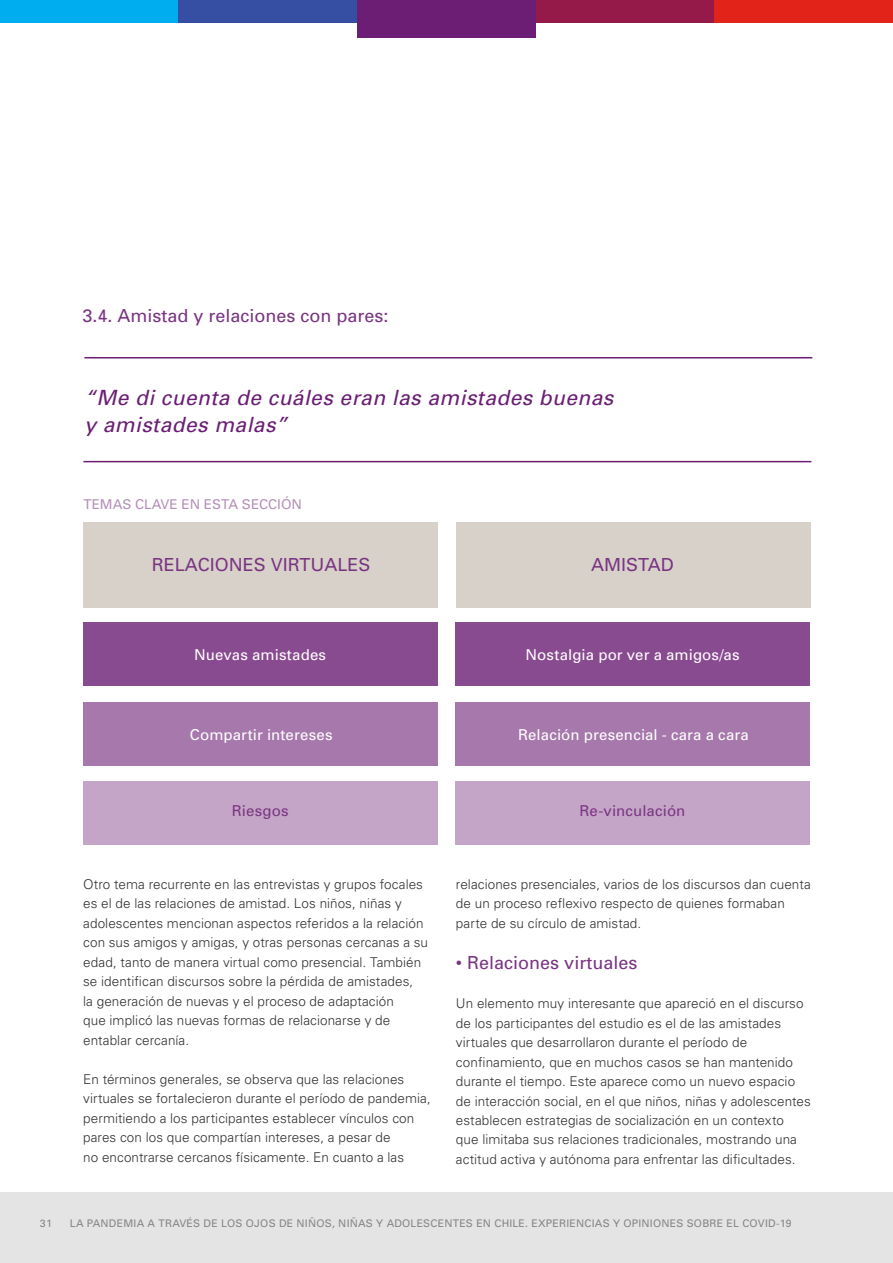
<style>
.page{position:relative;width:893px;height:1263px;background:#fff}
.page>*{position:absolute;margin:0;border:0;box-sizing:border-box;transform-origin:0 0}
.t1{font:italic 21px/27px "Univers";letter-spacing:.02em;color:#6b1e74}
.t2{font:18px "Univers";color:#7a3582}
.t3{font:15px "Univers";letter-spacing:.01em;color:#fff}
.t4{font:15px "Univers";letter-spacing:.005em;color:#7a3582}
.t5{font:300 13.5px/19.5px "Univers";letter-spacing:.005em;color:#333}
.t6{font:13.5px "Univers";color:#b58fb9}
.t7{font:10.5px "Univers";letter-spacing:.02em;color:#858588}
</style>
<div class="page">
<div style="left:0;top:1192px;width:893px;height:71px;background:#e4e4e4"></div>
<div style="left:0;top:0;width:179px;height:22px;background:#00aeef"></div>
<div style="left:179px;top:0;width:178px;height:22px;background:#374fa2"></div>
<div style="left:357px;top:0;width:179px;height:38px;background:#6b1e74"></div>
<div style="left:536px;top:0;width:178px;height:22px;background:#961a49"></div>
<div style="left:714px;top:0;width:179px;height:22px;background:#e2231a"></div>
<div style="left:83px;top:522px;width:355px;height:86px;background:#d8d1ca"></div>
<div style="left:456px;top:522px;width:355px;height:86px;background:#d8d1ca"></div>
<div style="left:83px;top:623px;width:355px;height:63px;background:#894b90"></div>
<div style="left:83px;top:703px;width:355px;height:63px;background:#a678ac"></div>
<div style="left:83px;top:781px;width:355px;height:63px;background:#c4a5c7"></div>
<div style="left:455px;top:623px;width:355px;height:63px;background:#894b90"></div>
<div style="left:455px;top:703px;width:355px;height:63px;background:#a678ac"></div>
<div style="left:455px;top:781px;width:355px;height:63px;background:#c4a5c7"></div>
<hr style="left:83px;top:461px;width:728px;height:1px;background:#6b1e74">
<hr style="left:84px;top:357px;width:728px;height:1px;background:#6b1e74">
<h2 class="t2" style="left:82px;top:304px;width:308px">3.4. Amistad y relaciones con pares:</h2>
<h1 class="t1" style="left:84px;top:384px;width:530px">“Me di cuenta de cuáles eran las amistades buenas y amistades malas”</h1>
<p class="t6" style="left:83px;top:495px;width:220px">TEMAS CLAVE EN ESTA SECCIÓN</p>
<h2 class="t2" style="left:152px;top:553px;width:220px">RELACIONES VIRTUALES</h2>
<h2 class="t2" style="left:591px;top:553px;width:84px">AMISTAD</h2>
<p class="t3" style="left:194px;top:645px;width:133px">Nuevas amistades</p>
<p class="t3" style="left:525px;top:645px;width:216px">Nostalgia por ver a amigos/as</p>
<p class="t3" style="left:190px;top:725px;width:144px">Compartir intereses</p>
<p class="t3" style="left:518px;top:725px;width:232px">Relación presencial - cara a cara</p>
<p class="t4" style="left:232px;top:801px;width:58px">Riesgos</p>
<p class="t4" style="left:579px;top:801px;width:107px">Re-vinculación</p>
<p class="t5" style="left:83px;top:874px;width:346px">Otro tema recurrente en las entrevistas y grupos focales es el de las relaciones de amistad. Los niños, niñas y adolescentes mencionan aspectos referidos a la relación con sus amigos y amigas, y otras personas cercanas a su edad, tanto de manera virtual como presencial. También se identifican discursos sobre la pérdida de amistades,<br>la generación de nuevas y el proceso de adaptación<br>que implicó las nuevas formas de relacionarse y de entablar cercanía.</p>
<p class="t5" style="left:83px;top:1069px;width:349px">En términos generales, se observa que las relaciones virtuales se fortalecieron durante el período de pandemia, permitiendo a los participantes establecer vínculos con pares con los que compartían intereses, a pesar de<br>no encontrarse cercanos físicamente. En cuanto a las</p>
<p class="t5" style="left:456px;top:874px;width:356px">relaciones presenciales, varios de los discursos dan cuenta de un proceso reflexivo respecto de quienes formaban parte de su círculo de amistad.</p>
<h2 class="t2" style="left:456px;top:951px;width:183px">• Relaciones virtuales</h2>
<p class="t5" style="left:456px;top:993px;width:356px">Un elemento muy interesante que apareció en el discurso de los participantes del estudio es el de las amistades virtuales que desarrollaron durante el período de confinamiento, que en muchos casos se han mantenido durante el tiempo. Este aparece como un nuevo espacio de interacción social, en el que niños, niñas y adolescentes establecen estrategias de socialización en un contexto<br>que limitaba sus relaciones tradicionales, mostrando una actitud activa y autónoma para enfrentar las dificultades.</p>
<p class="t7" style="left:40px;top:1217px;width:13px">31</p>
<p class="t7" style="left:70px;top:1217px;width:723px">LA PANDEMIA A TRAVÉS DE LOS OJOS DE NIÑOS, NIÑAS Y ADOLESCENTES EN CHILE. EXPERIENCIAS Y OPINIONES SOBRE EL COVID-19</p>
</div>
